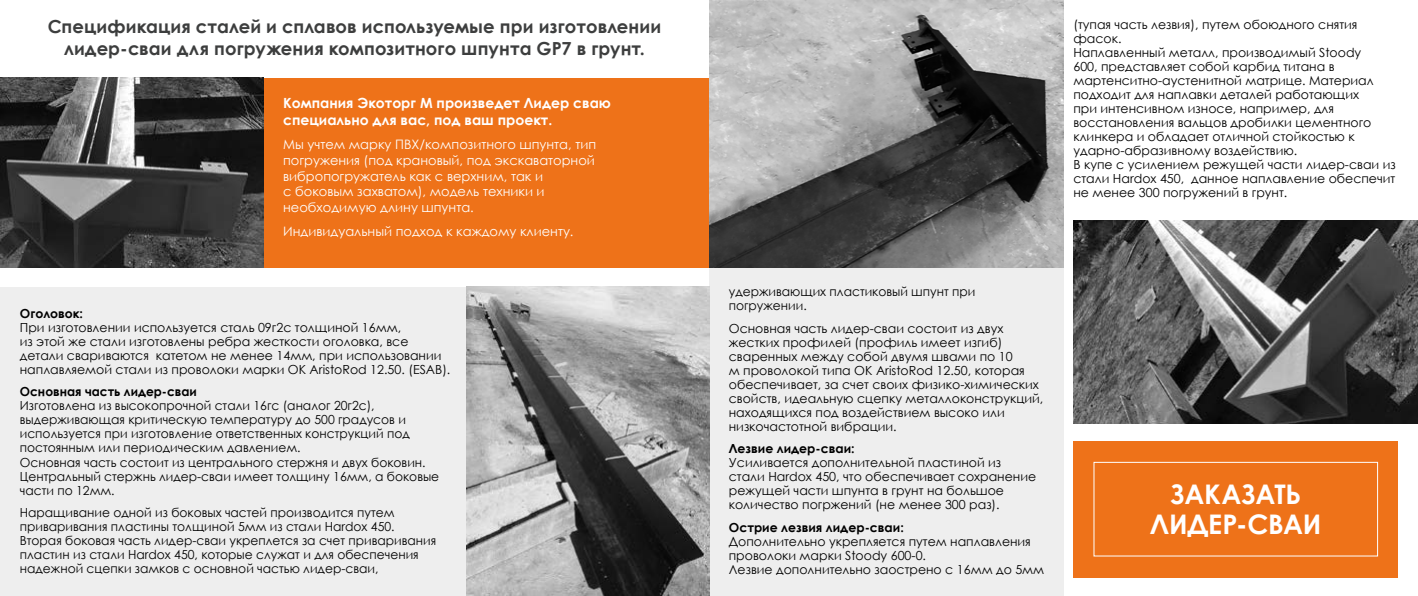
<style>
.page{position:relative;width:1418px;height:596px;background:#fff}
.page>*{position:absolute;margin:0;border:0;box-sizing:border-box;transform-origin:0 0}
.t1{font:700 27px/30px "Century Gothic";letter-spacing:-.01em;color:#fff;text-align:center}
.t2{font:700 18px/21.6px "Century Gothic";letter-spacing:.005em;color:#3d3e3e;text-align:center}
.t3{font:700 14px/16.8px "Century Gothic";color:#fff}
.t4{font:13px/15.6px "Century Gothic";color:#fff}
.t5{font:12.5px/14px "Century Gothic";color:#000}
.t6{font:700 12.5px "Century Gothic";color:#000}
</style>
<div class="page">
<div style="left:709px;top:0;width:354px;height:595px;background:#eee"></div>
<div style="left:0;top:286px;width:495px;height:309px;background:#eee"></div>
<div style="left:263px;top:78px;width:446px;height:189px;background:#ee7219"></div>
<div style="left:1073px;top:441px;width:324px;height:136px;background:#ee7219"></div>
<div style="left:1093px;top:461px;width:284px;height:95px;border:1px solid #fff"></div>
<img style="left:0;top:78px;width:263px;height:189px">
<img style="left:1073px;top:221px;width:344px;height:202px">
<img style="left:709px;top:0;width:354px;height:267px">
<img style="left:466px;top:286px;width:243px;height:309px">
<h2 class="t2" style="left:48px;top:15px;width:615px">Спецификация сталей и сплавов используемые при изготовлении лидер-сваи для погружения композитного шпунта GP7 в грунт.</h2>
<p class="t3" style="left:283px;top:94px;width:329px">Компания Экоторг М произведет Лидер сваю специально для вас, под ваш проект.</p>
<p class="t4" style="left:283px;top:137px;width:314px">Мы учтем марку ПВХ/композитного шпунта, тип погружения (под крановый, под экскаваторной вибропогружатель как с верхним, так и<br>с боковым захватом), модель техники и необходимую длину шпунта.</p>
<p class="t4" style="left:283px;top:223px;width:292px">Индивидуальный подход к каждому клиенту.</p>
<p class="t6" style="left:20px;top:303px;width:65px">Оголовок:</p>
<p class="t5" style="left:20px;top:320px;width:432px">При изготовлении используется сталь 09г2с толщиной 16мм,<br>из этой же стали изготовлены ребра жесткости оголовка, все детали свариваются катетом не менее 14мм, при использовании наплавляемой стали из проволоки марки OK AristoRod 12.50. (ESAB).</p>
<p class="t6" style="left:20px;top:382px;width:178px">Основная часть лидер-сваи</p>
<p class="t5" style="left:20px;top:398px;width:421px">Изготовлена из высокопрочной стали 16гс (аналог 20г2с), выдерживающая критическую температуру до 500 градусов и используется при изготовление ответственных конструкций под постоянным или периодическим давлением.<br>Основная часть состоит из центрального стержня и двух боковин.<br>Центральный стержнь лидер-сваи имеет толщину 16мм, а боковые части по 12мм.</p>
<p class="t5" style="left:20px;top:505px;width:418px">Наращивание одной из боковых частей производится путем приваривания пластины толщиной 5мм из стали Hardox 450.<br>Вторая боковая часть лидер-сваи укреплется за счет приваривания пластин из стали Hardox 450, которые служат и для обеспечения надежной сцепки замков c основной частью лидер-сваи,</p>
<p class="t5" style="left:1073px;top:18px;width:324px">(тупая часть лезвия), путем обоюдного снятия фасок.<br>Наплавленный металл, производимый Stoody<br>600, представляет собой карбид титана в мартенситно-аустенитной матрице. Материал подходит для наплавки деталей работающих<br>при интенсивном износе, например, для восстановления вальцов дробилки цементного клинкера и обладает отличной стойкостью к ударно-абразивному воздействию.<br>В купе с усилением режущей части лидер-сваи из стали Hardox 450, данное наплавление обеспечит не менее 300 погружений в грунт.</p>
<p class="t5" style="left:729px;top:284px;width:248px">удерживающих пластиковый шпунт при погружении.</p>
<p class="t5" style="left:729px;top:320px;width:316px">Основная часть лидер-сваи состоит из двух жестких профилей (профиль имеет изгиб) сваренных между собой двумя швами по 10<br>м проволокой типа OK AristoRod 12.50, которая обеспечивает, за счет своих физико-химических свойств, идеальную сцепку металлоконструкций, находящихся под воздействием высоко или низкочастотной вибрации.</p>
<p class="t6" style="left:729px;top:439px;width:127px">Лезвие лидер-сваи:</p>
<p class="t5" style="left:729px;top:455px;width:309px">Усиливается дополнительной пластиной из стали Hardox 450, что обеспечивает сохранение режущей части шпунта в грунт на большое количество погржений (не менее 300 раз).</p>
<p class="t6" style="left:729px;top:517px;width:176px">Острие лезвия лидер-сваи:</p>
<p class="t5" style="left:729px;top:533px;width:317px">Дополнительно укрепляется путем наплавления проволоки марки Stoody 600-0.<br>Лезвие дополнительно заострено с 16мм до 5мм</p>
<h1 class="t1" style="left:1150px;top:478px;width:172px">ЗАКАЗАТЬ<br>ЛИДЕР-СВАИ</h1>
</div>
